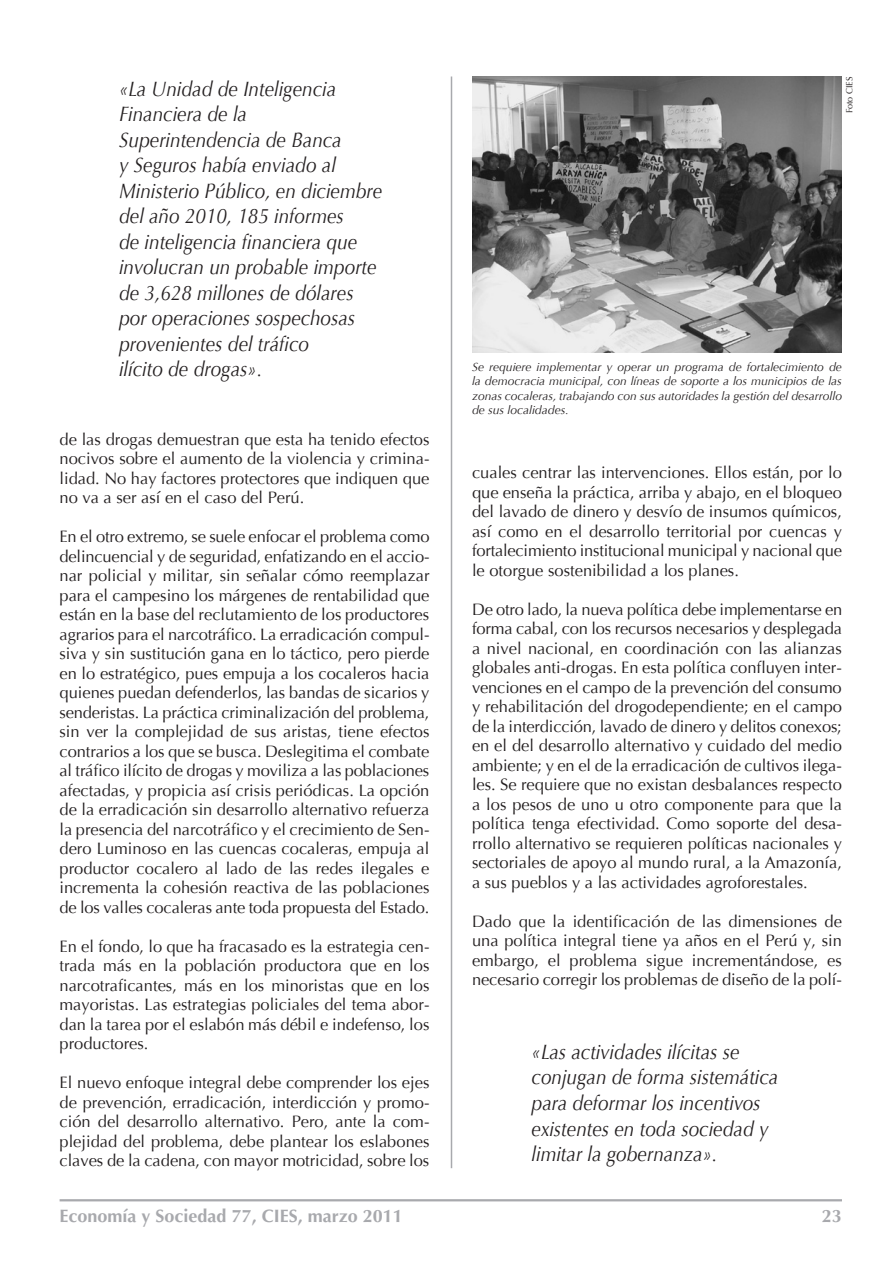
<style>
.page{position:relative;width:893px;height:1263px;background:#fff}
.page>*{position:absolute;margin:0;border:0;box-sizing:border-box;transform-origin:0 0}
.sumillas{font:italic 21px/25.5px "Optima";color:#231f20;scale:.9 1}
.t1{font:700 18px "Optima LH East A";color:#a8a9ad}
.t2{font:16.5px/19.5px "Optima";color:#231f20;text-align:justify}
.t3{font:italic 12px/14.2px "Optima";color:#231f20;text-align:justify}
.t4{font:9px "Optima";color:#231f20}
</style>
<div class="page">
<hr style="left:60px;top:1199px;width:782px;height:2px;background:#a8a9ad">
<hr style="left:451px;top:77px;width:1px;height:1091px;background:#a8a9ad">
<img style="left:472px;top:77px;width:370px;height:276px">
<p class="sumillas" style="left:119px;top:76px;width:294px">«La Unidad de Inteligencia<br>Financiera de la<br>Superintendencia de Banca<br>y Seguros había enviado al<br>Ministerio Público, en diciembre del año 2010, 185 informes<br>de inteligencia financiera que involucran un probable importe de 3,628 millones de dólares por operaciones sospechosas provenientes del tráfico</p>
<p class="sumillas" style="left:119px;top:357px;width:161px">ilícito de drogas».</p>
<p class="t2" style="left:60px;top:429px;width:371px">de las drogas demuestran que esta ha tenido efectos nocivos sobre el aumento de la violencia y crimina&shy;lidad. No hay factores protectores que indiquen que no va a ser así en el caso del Perú.</p>
<p class="t2" style="left:60px;top:527px;width:372px">En el otro extremo, se suele enfocar el problema como delincuencial y de seguridad, enfatizando en el accio&shy;nar policial y militar, sin señalar cómo reemplazar para el campesino los márgenes de rentabilidad que están en la base del reclutamiento de los productores agrarios para el narcotráfico. La erradicación compul&shy;siva y sin sustitución gana en lo táctico, pero pierde en lo estratégico, pues empuja a los cocaleros hacia quienes puedan defenderlos, las bandas de sicarios y senderistas. La práctica criminalización del problema, sin ver la complejidad de sus aristas, tiene efectos contrarios a los que se busca. Deslegitima el combate al tráfico ilícito de drogas y moviliza a las poblaciones afectadas, y propicia así crisis periódicas. La opción de la erradicación sin desarrollo alternativo refuerza la presencia del narcotráfico y el crecimiento de Sen&shy;dero Luminoso en las cuencas cocaleras, empuja al productor cocalero al lado de las redes ilegales e incrementa la cohesión reactiva de las poblaciones de los valles cocaleras ante toda propuesta del Estado.</p>
<p class="t2" style="left:60px;top:936px;width:371px">En el fondo, lo que ha fracasado es la estrategia cen&shy;trada más en la población productora que en los narcotraficantes, más en los minoristas que en los mayoristas. Las estrategias policiales del tema abor&shy;dan la tarea por el eslabón más débil e indefenso, los productores.</p>
<p class="t2" style="left:60px;top:1073px;width:371px">El nuevo enfoque integral debe comprender los ejes de prevención, erradicación, interdicción y promo&shy;ción del desarrollo alternativo. Pero, ante la com&shy;plejidad del problema, debe plantear los eslabones claves de la cadena, con mayor motricidad, sobre los</p>
<p class="t4" style="left:844px;top:113px;width:38px;rotate:-90deg">Foto CIES</p>
<p class="t3" style="left:472px;top:360px;width:371px">Se requiere implementar y operar un programa de fortalecimiento de la democracia municipal, con líneas de soporte a los municipios de las zonas cocaleras, trabajando con sus autoridades la gestión del desarrollo de sus localidades.</p>
<p class="t2" style="left:472px;top:463px;width:372px">cuales centrar las intervenciones. Ellos están, por lo que enseña la práctica, arriba y abajo, en el bloqueo del lavado de dinero y desvío de insumos químicos, así como en el desarrollo territorial por cuencas y fortalecimiento institucional municipal y nacional que le otorgue sostenibilidad a los planes.</p>
<p class="t2" style="left:472px;top:600px;width:372px">De otro lado, la nueva política debe implementarse en forma cabal, con los recursos necesarios y desplegada a nivel nacional, en coordinación con las alianzas globales anti-drogas. En esta política confluyen inter&shy;venciones en el campo de la prevención del consumo y rehabilitación del drogodependiente; en el campo de la interdicción, lavado de dinero y delitos conexos; en el del desarrollo alternativo y cuidado del medio ambiente; y en el de la erradicación de cultivos ilega&shy;les. Se requiere que no existan desbalances respecto a los pesos de uno u otro componente para que la política tenga efectividad. Como soporte del desa&shy;rrollo alternativo se requieren políticas nacionales y sectoriales de apoyo al mundo rural, a la Amazonía, a sus pueblos y a las actividades agroforestales.</p>
<p class="t2" style="left:472px;top:912px;width:371px">Dado que la identificación de las dimensiones de una política integral tiene ya años en el Perú y, sin embargo, el problema sigue incrementándose, es necesario corregir los problemas de diseño de la polí-</p>
<p class="sumillas" style="left:532px;top:1039px;width:276px">«Las actividades ilícitas se conjugan de forma sistemática para deformar los incentivos existentes en toda sociedad y limitar la gobernanza».</p>
<p class="t1" style="left:60px;top:1204px;width:345px">Economía y Sociedad 77, CIES, marzo 2011</p>
<p class="t1" style="left:822px;top:1204px;width:22px">23</p>
</div>
